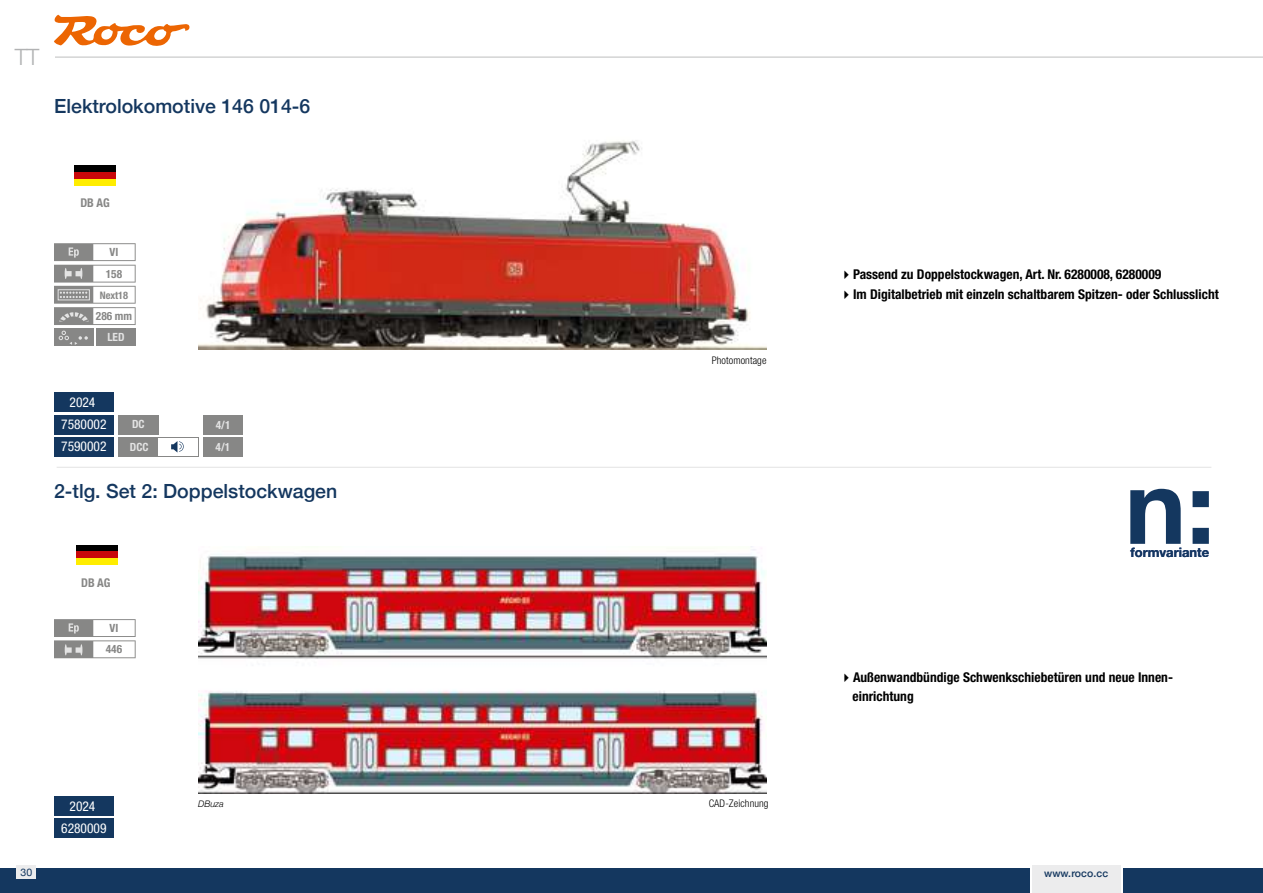
<style>
.page{position:relative;width:1263px;height:893px;background:#fff}
.page>*{position:absolute;margin:0;border:0;box-sizing:border-box;transform-origin:0 0}
.t1{font:700 103.95px "Helvetica Neue";color:#14375f}
.t2{font:300 22.5px "Helvetica Neue";color:#b1b2b3}
.t3{font:500 19.5px "Helvetica Neue";color:#14375f}
.t4{font:700 condensed 13.5px/19.5px "Helvetica Neue LT Std";color:#000}
.t5{font:condensed 13.5px "Helvetica Neue LT Std";color:#fff}
.t6{font:700 13.05px "Helvetica Neue";color:#1b327b}
.t7{font:700 condensed 12px "Helvetica Neue";color:#878786}
.t8{font:700 condensed 11.4px/21.6px "Helvetica Neue LT Std";color:#878786;text-align:center}
.t9{font:700 condensed 11.4px/21.9px "Helvetica Neue LT Std";color:#e3e3e3}
.t10{font:300 condensed 10.5px "Helvetica Neue LT Std";letter-spacing:.01em;color:#000}
.t11{font:500 10.5px "Helvetica Neue";letter-spacing:.01em;color:#14375f}
.t12{font:10.5px "Helvetica Neue";color:#14375f}
.t13{font:700 condensed 10.35px "Helvetica Neue LT Std";color:#878786}
.t14{font:italic 300 9px "Helvetica Neue";color:#000}
.s1{font-size:103.65px}
</style>
<div class="page">
<hr style="left:0;top:57px;width:1263px;height:1px;background:#bdbebe">
<svg style="left:54px;top:15px;width:136px;height:31px"></svg>
<div style="left:1032px;top:865px;width:89px;height:28px;background:#ececed"></div>
<div style="left:0;top:868px;width:1030px;height:25px;background:#14375f"></div>
<div style="left:1124px;top:868px;width:139px;height:25px;background:#14375f"></div>
<div style="left:17px;top:865px;width:19px;height:14px;background:#ececed"></div>
<div style="left:0;top:44px;width:54px;height:33px;background:#fff"></div>
<hr style="left:57px;top:467px;width:1154px;height:1px;background:#e3e3e3">
<div style="left:203px;top:415px;width:40px;height:19px;background:#878786"></div>
<div style="left:203px;top:437px;width:40px;height:19px;background:#878786"></div>
<div style="left:54px;top:437px;width:60px;height:19px;background:#14375f"></div>
<div style="left:54px;top:415px;width:60px;height:19px;background:#14375f"></div>
<div style="left:54px;top:393px;width:60px;height:19px;background:#14375f"></div>
<div style="left:118px;top:415px;width:41px;height:19px;background:#878786"></div>
<div style="left:118px;top:437px;width:81px;height:19px;background:#878786"></div>
<div style="left:159px;top:438px;width:39px;height:18px;background:#fff"></div>
<svg style="left:171px;top:441px;width:13px;height:12px"></svg>
<img style="left:198px;top:140px;width:568px;height:210px">
<div style="left:74px;top:165px;width:42px;height:7px;background:#000"></div>
<div style="left:74px;top:172px;width:42px;height:7px;background:#c9070a"></div>
<div style="left:74px;top:179px;width:42px;height:7px;background:#ffed00"></div>
<div style="left:54px;top:819px;width:60px;height:19px;background:#14375f"></div>
<svg style="left:54px;top:619px;width:82px;height:39px"></svg>
<div style="left:54px;top:796px;width:60px;height:19px;background:#14375f"></div>
<img style="left:198px;top:548px;width:568px;height:245px">
<div style="left:76px;top:544px;width:42px;height:7px;background:#000"></div>
<div style="left:76px;top:551px;width:42px;height:7px;background:#c9070a"></div>
<div style="left:76px;top:558px;width:42px;height:7px;background:#ffed00"></div>
<svg style="left:54px;top:243px;width:82px;height:82px"></svg>
<div style="left:96px;top:328px;width:40px;height:18px;background:#878786"></div>
<div style="left:54px;top:328px;width:39px;height:18px;background:#878786"></div>
<svg style="left:59px;top:331px;width:29px;height:14px"></svg>
<h2 class="t2" style="left:15px;top:39px;width:26px">TT</h2>
<h3 class="t3" style="left:54px;top:90px;width:258px">Elektrolokomotive 146 014-6</h3>
<p class="t7" style="left:80px;top:193px;width:31px">DB AG</p>
<p class="t8" style="left:106px;top:241px;width:18px">VI<br>158</p>
<p class="t13" style="left:100px;top:289px;width:30px">Next18</p>
<p class="t8" style="left:96px;top:305px;width:38px">286 mm</p>
<p class="t9" style="left:107px;top:326px;width:19px">LED</p>
<p class="t5" style="left:70px;top:395px;width:27px">2024</p>
<p class="t5" style="left:61px;top:417px;width:47px">7580002</p>
<p class="t5" style="left:61px;top:439px;width:47px">7590002</p>
<p class="t9" style="left:130px;top:413px;width:20px;line-height:22.6px">DC<br>DCC</p>
<p class="t9" style="left:216px;top:414px;width:16px">4/1<br>4/1</p>
<h3 class="t3" style="left:54px;top:476px;width:285px">2-tlg. Set 2: Doppelstockwagen</h3>
<p class="t7" style="left:81px;top:572px;width:31px">DB AG</p>
<p class="t8" style="left:110px;top:617px;width:10px">VI</p>
<p class="t8" style="left:106px;top:638px;width:18px">446</p>
<p class="t5" style="left:70px;top:798px;width:27px">2024</p>
<p class="t14" style="left:198px;top:797px;width:27px">DBuza</p>
<p class="t5" style="left:61px;top:821px;width:47px">6280009</p>
<p class="t10" style="left:712px;top:354px;width:56px">Photomontage</p>
<p class="t10" style="left:709px;top:797px;width:61px">CAD-Zeichnung</p>
<p class="t4" style="left:839px;top:264px;width:323px">✔Passend zu Doppelstockwagen, Art. Nr. 6280008, 6280009</p>
<p class="t4" style="left:839px;top:284px;width:381px">✔Im Digitalbetrieb mit einzeln schaltbarem Spitzen- oder Schlusslicht</p>
<h1 class="t1" style="left:999px;top:425px;width:218px">n: <span class="s1">n:</span></h1>
<p class="t6" style="left:1130px;top:542px;width:80px">formvariante</p>
<p class="t4" style="left:852px;top:667px;width:322px;text-indent:-13px">✔Außenwandbündige Schwenkschiebetüren und neue Innen&shy;einrichtung</p>
<p class="t12" style="left:21px;top:865px;width:13px">30</p>
<p class="t11" style="left:1044px;top:864px;width:66px">www.roco.cc</p>
</div>
